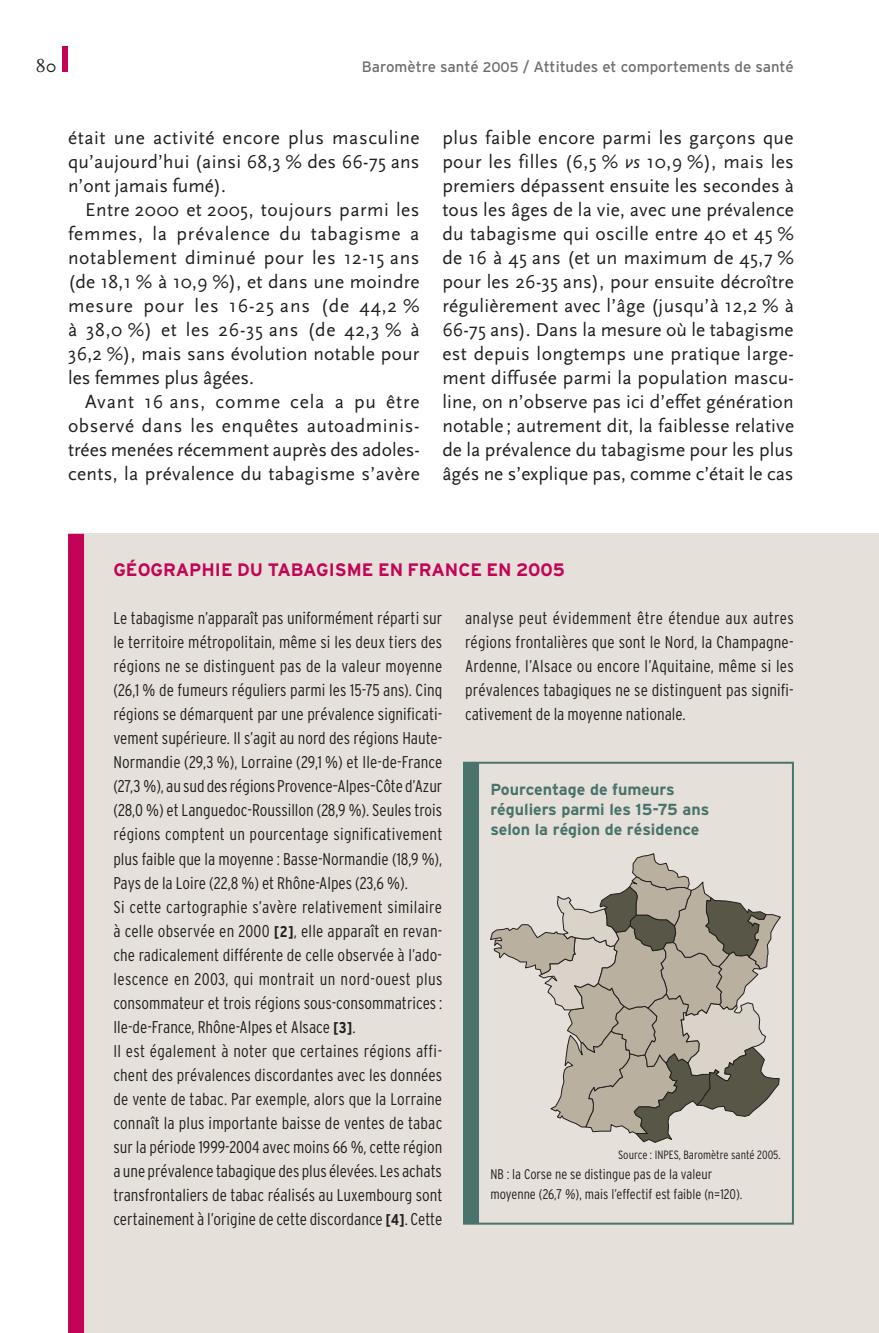
<style>
.page{position:relative;width:879px;height:1333px;background:#fff}
.page>*{position:absolute;margin:0;border:0;box-sizing:border-box;transform-origin:0 0}
.t1{font:19.4px/24px "Scala Sans";letter-spacing:.01em;color:#231f20;text-align:justify}
.t2{font:700 18px "Interstate";color:#c30456}
.t3{font:18px "Scala";color:#231f20}
.t4{font:300 condensed 17px/24px "Interstate";color:#231f20}
.t5{font:700 16px/20px "Interstate";color:#48746c}
.t6{font:15px "Interstate";color:#6c6d70}
.t7{font:300 condensed 14px/20px "Interstate";color:#231f20}
.t8{font:300 condensed 12px "Interstate";color:#231f20}
.s1{font-size:14px}
.s2{font-style:italic}
.s3{font-weight:700;font-size:15.6px}
</style>
<div class="page">
<div style="left:62px;top:46px;width:6px;height:26px;background:#c30456"></div>
<div style="left:68px;top:534px;width:811px;height:798px;background:#e5e0d9"></div>
<div style="left:68px;top:534px;width:16px;height:798px;background:#c30456"></div>
<div style="left:463px;top:761px;width:331px;height:463px;border:2px solid #48746c"></div>
<svg style="left:490px;top:853px;width:291px;height:289px"></svg>
<div style="left:463px;top:762px;width:16px;height:461px;background:#48746c"></div>
<p class="t3" style="left:36px;top:56px;width:22px">80</p>
<p class="t6" style="left:362px;top:58px;width:433px">Baromètre santé <span class="s1">2005</span> / Attitudes et comportements de santé</p>
<p class="t1" style="left:68px;top:126px;width:353px">était une activité encore plus masculine qu’aujourd’hui (ainsi 68,3 % des 66-75 ans n’ont jamais fumé).</p>
<p class="t1" style="left:68px;top:198px;width:353px;text-indent:17px">Entre 2000 et 2005, toujours parmi les femmes, la prévalence du tabagisme a notablement diminué pour les 12-15 ans (de 18,1 % à 10,9 %), et dans une moindre mesure pour les 16-25 ans (de 44,2 % à 38,0 %) et les 26-35 ans (de 42,3 % à 36,2 %), mais sans évolution notable pour les femmes plus âgées.</p>
<p class="t1" style="left:68px;top:390px;width:353px;text-indent:17px">Avant 16 ans, comme cela a pu être observé dans les enquêtes autoadminis&shy;trées menées récemment auprès des adoles&shy;cents, la prévalence du tabagisme s’avère</p>
<p class="t1" style="left:442px;top:126px;width:353px">plus faible encore parmi les garçons que pour les filles (6,5 % <span class="s2">vs</span> 10,9 %), mais les premiers dépassent ensuite les secondes à tous les âges de la vie, avec une prévalence du tabagisme qui oscille entre 40 et 45 % de 16 à 45 ans (et un maximum de 45,7 % pour les 26-35 ans), pour ensuite décroître régulièrement avec l’âge (jusqu’à 12,2 % à 66-75 ans). Dans la mesure où le tabagisme est depuis longtemps une pratique large&shy;ment diffusée parmi la population mascu&shy;line, on n’observe pas ici d’effet génération notable ; autrement dit, la faiblesse relative de la prévalence du tabagisme pour les plus âgés ne s’explique pas, comme c’était le cas</p>
<p class="t2" style="left:113px;top:560px;width:453px">Géographi e du tabagism e en France en 2005</p>
<p class="t4" style="left:113px;top:606px;width:331px">Le tabagisme n’apparaît pas uniformément réparti sur le territoire métropolitain, même si les deux tiers des régions ne se distinguent pas de la valeur moyenne (26,1 % de fumeurs réguliers parmi les 15-75 ans). Cinq régions se démarquent par une prévalence significati&shy;vement supérieure. Il s’agit au nord des régions Haute-Normandie (29,3 %), Lorraine (29,1 %) et Ile-de‑France (27,3 %), au sud des régions Provence–Alpes–Côte d’Azur (28,0 %) et Languedoc-Roussillon (28,9 %). Seules trois régions comptent un pourcentage significativement plus faible que la moyenne : Basse-Normandie (18,9 %), Pays de la Loire (22,8 %) et Rhône-Alpes (23,6 %).<br>Si cette cartographie s’avère relativement similaire à celle observée en 2000 <span class="s3">[2]</span>, elle apparaît en revan&shy;che radicalement différente de celle observée à l’ado&shy;lescence en 2003, qui montrait un nord-ouest plus consommateur et trois régions sous-consommatrices :<br>Ile-de‑France, Rhône-Alpes et Alsace <span class="s3">[3]</span>.<br>Il est également à noter que certaines régions affi&shy;chent des prévalences discordantes avec les données de vente de tabac. Par exemple, alors que la Lorraine connaît la plus importante baisse de ventes de tabac sur la période 1999-2004 avec moins 66 %, cette région a une prévalence tabagique des plus élevées. Les achats transfrontaliers de tabac réalisés au Luxembourg sont certainement à l’origine de cette discordance <span class="s3">[4]</span>. Cette</p>
<p class="t4" style="left:465px;top:606px;width:330px;text-align:justify">analyse peut évidemment être étendue aux autres régions frontalières que sont le Nord, la Champagne-Ardenne, l’Alsace ou encore l’Aquitaine, même si les prévalences tabagiques ne se distinguent pas signifi&shy;cativement de la moyenne nationale.</p>
<p class="t5" style="left:490px;top:779px;width:220px">Pourcentage de fumeurs réguliers parmi les 15-75 ans selon la région de résidence</p>
<p class="t8" style="left:618px;top:1148px;width:164px">Source : INPES, Baromètre santé 2005.</p>
<p class="t7" style="left:490px;top:1164px;width:254px">NB : la Corse ne se distingue pas de la valeur moyenne (26,7 <span class="s2">%</span>), mais l’effectif est faible (n=120).</p>
</div>
